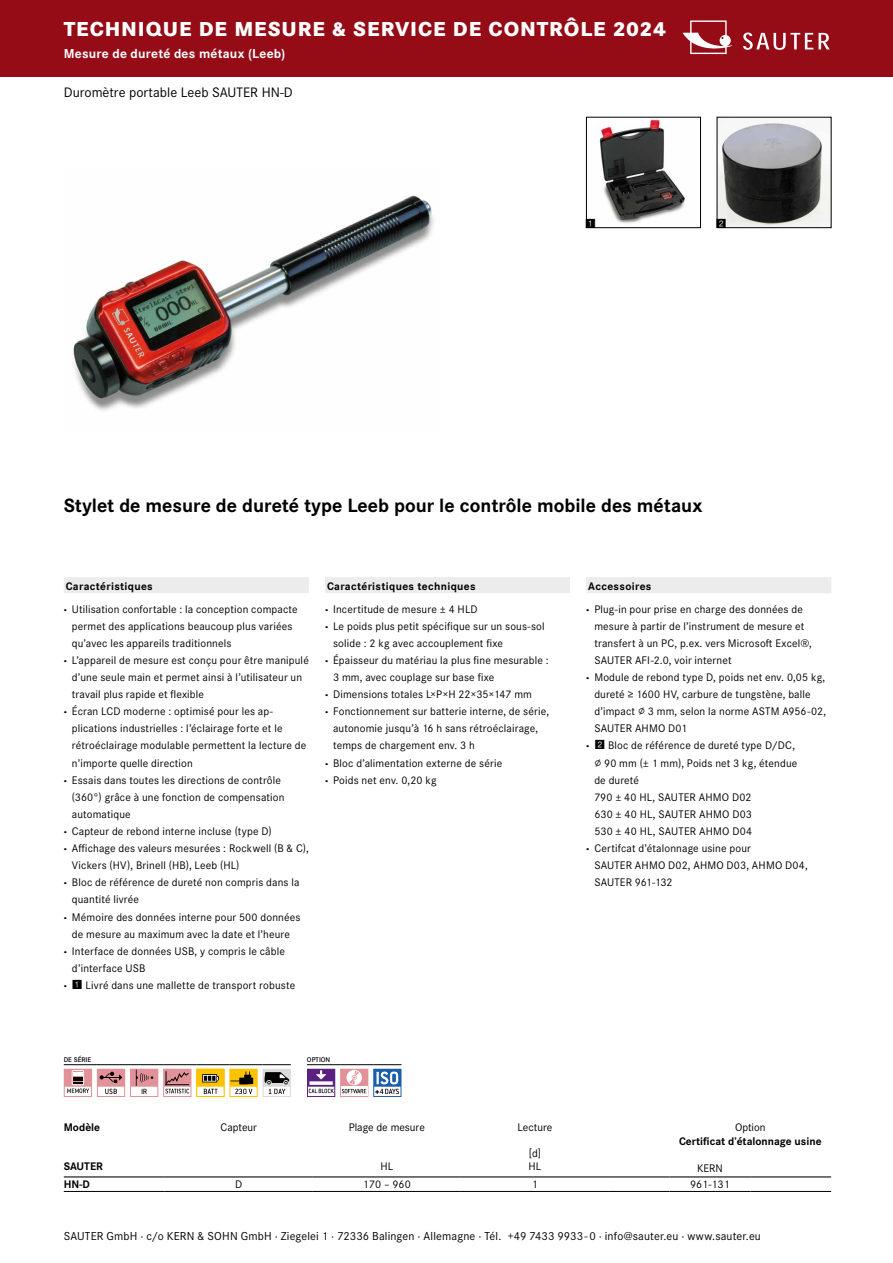
<style>
.page{position:relative;width:893px;height:1263px;background:#fff}
.page>*{position:absolute;margin:0;border:0;box-sizing:border-box;transform-origin:0 0}
.t1{font:800 21px "Corporate S Pro";letter-spacing:.04em;color:#fff}
.t2{font:700 19.95px "Corporate S Pro";color:#000}
.t3{font:14.25px "Corporate S Pro";color:#000}
.t4{font:700 13.5px "Corporate S Pro";letter-spacing:.015em;color:#fff}
.t5{font:12.45px "Square Frame Neg";color:#000}
.t6{font:12px "Corporate S Pro";letter-spacing:.01em;color:#000}
.t7{font:11.4px/22.8px "Corporate S Pro";letter-spacing:.015em;color:#000}
.t8{font:700 11.4px/22.8px "Corporate S Pro";letter-spacing:.03em;color:#000}
.t9{font:700 11.4px "Corporate S Pro";color:#000}
.t10{font:600 7.2px "Corporate S Pro";color:#000}
.s1{font-weight:700}
.s2{font-weight:800}
.s3{font-family:"Square Frame Neg";font-size:12.45px}
.s4{font-weight:400}
</style>
<div class="page">
<hr style="left:64px;top:1176px;width:101px;height:1px;background:#000">
<hr style="left:165px;top:1176px;width:148px;height:1px;background:#000">
<hr style="left:313px;top:1176px;width:148px;height:1px;background:#000">
<hr style="left:461px;top:1176px;width:148px;height:1px;background:#000">
<hr style="left:609px;top:1176px;width:60px;height:1px;background:#000">
<hr style="left:669px;top:1176px;width:81px;height:1px;background:#000">
<hr style="left:750px;top:1176px;width:81px;height:1px;background:#000">
<hr style="left:64px;top:1191px;width:101px;height:1px;background:#000">
<hr style="left:165px;top:1191px;width:148px;height:1px;background:#000">
<hr style="left:313px;top:1191px;width:148px;height:1px;background:#000">
<hr style="left:461px;top:1191px;width:148px;height:1px;background:#000">
<hr style="left:609px;top:1191px;width:60px;height:1px;background:#000">
<hr style="left:669px;top:1191px;width:81px;height:1px;background:#000">
<hr style="left:750px;top:1191px;width:81px;height:1px;background:#000">
<img style="left:73px;top:195px;width:361px;height:216px">
<img style="left:599px;top:119px;width:86px;height:104px">
<div style="left:586px;top:117px;width:115px;height:111px;border:1px solid #000"></div>
<img style="left:719px;top:122px;width:110px;height:104px">
<svg style="left:307px;top:1064px;width:94px;height:33px"></svg>
<svg style="left:64px;top:1064px;width:227px;height:33px"></svg>
<div style="left:325px;top:577px;width:245px;height:16px;background:#ececec"></div>
<div style="left:586px;top:577px;width:245px;height:16px;background:#ececec"></div>
<div style="left:64px;top:577px;width:245px;height:16px;background:#ececec"></div>
<div style="left:0;top:0;width:893px;height:76px;background:#950c17"></div>
<svg style="left:682px;top:20px;width:51px;height:34px"></svg>
<svg style="left:743px;top:33px;width:87px;height:17px"></svg>
<h1 class="t1" style="left:64px;top:12px;width:604px">TECHNIQUE DE MESURE &amp; SERVICE DE CONTRÔLE 2024</h1>
<p class="t4" style="left:64px;top:43px;width:223px">Mesure de dureté des métaux (Leeb)</p>
<p class="t3" style="left:64px;top:81px;width:231px">Duromètre portable Leeb SAUTER HN-D</p>
<p class="t5" style="left:585px;top:216px;width:12px">1</p>
<p class="t5" style="left:716px;top:216px;width:12px">2</p>
<h2 class="t2" style="left:64px;top:490px;width:640px">Stylet de mesure de dureté type Leeb pour le contrôle mobile des métaux</h2>
<p class="t7" style="left:64px;top:574px;width:235px"><span class="s1">Caractéristiques<br></span><span class="s2">·</span> Utilisation confortable : la conception compacte</p>
<p class="t7" style="left:72px;top:614px;width:222px">permet des applications beaucoup plus variées</p>
<p class="t7" style="left:72px;top:631px;width:161px">qu’avec les appareils traditionnels</p>
<p class="t7" style="left:64px;top:648px;width:247px"><span class="s2">·</span> L’appareil de mesure est conçu pour être manipulé</p>
<p class="t7" style="left:72px;top:665px;width:232px">d’une seule main et permet ainsi à l’utilisateur un</p>
<p class="t7" style="left:72px;top:682px;width:134px">travail plus rapide et flexible</p>
<p class="t7" style="left:64px;top:699px;width:211px"><span class="s2">·</span> Écran LCD moderne : optimisé pour les ap-</p>
<p class="t7" style="left:72px;top:716px;width:212px">plications industrielles : l’éclairage forte et le</p>
<p class="t7" style="left:72px;top:733px;width:236px">rétroéclairage modulable permettent la lecture de</p>
<p class="t7" style="left:72px;top:751px;width:123px">n’importe quelle direction</p>
<p class="t7" style="left:64px;top:768px;width:219px"><span class="s2">·</span> Essais dans toutes les directions de contrôle</p>
<p class="t7" style="left:72px;top:785px;width:214px">(360°) grâce à une fonction de compensation</p>
<p class="t7" style="left:72px;top:802px;width:60px">automatique</p>
<p class="t7" style="left:64px;top:819px;width:209px"><span class="s2">·</span> Capteur de rebond interne incluse (type D)</p>
<p class="t7" style="left:64px;top:836px;width:247px"><span class="s2">·</span> Affichage des valeurs mesurées : Rockwell (B &amp; C),</p>
<p class="t7" style="left:72px;top:853px;width:169px">Vickers (HV), Brinell (HB), Leeb (HL)</p>
<p class="t7" style="left:64px;top:870px;width:237px"><span class="s2">·</span> Bloc de référence de dureté non compris dans la</p>
<p class="t7" style="left:72px;top:887px;width:69px">quantité livrée</p>
<p class="t7" style="left:64px;top:904px;width:238px"><span class="s2">·</span> Mémoire des données interne pour 500 données</p>
<p class="t7" style="left:72px;top:922px;width:220px">de mesure au maximum avec la date et l’heure</p>
<p class="t7" style="left:64px;top:939px;width:223px"><span class="s2">·</span> Interface de données USB, y compris le câble</p>
<p class="t7" style="left:72px;top:956px;width:75px">d’interface USB</p>
<p class="t7" style="left:64px;top:973px;width:233px"><span class="s2">·</span> <span class="s3">1</span> Livré dans une mallette de transport robuste</p>
<p class="t8" style="left:325px;top:574px;width:154px">Caractéristiques techniques <span class="s2">·</span> <span class="s4">Incertitude de mesure ± 4 HLD</span></p>
<p class="t7" style="left:325px;top:614px;width:221px"><span class="s2">·</span> Le poids plus petit spécifique sur un sous-sol</p>
<p class="t7" style="left:333px;top:631px;width:171px">solide : 2 kg avec accouplement fixe</p>
<p class="t7" style="left:325px;top:648px;width:225px"><span class="s2">·</span> Épaisseur du matériau la plus fine mesurable :</p>
<p class="t7" style="left:333px;top:665px;width:163px">3 mm, avec couplage sur base fixe</p>
<p class="t7" style="left:325px;top:682px;width:208px"><span class="s2">·</span> Dimensions totales L×P×H 22×35×147 mm</p>
<p class="t7" style="left:325px;top:699px;width:226px"><span class="s2">·</span> Fonctionnement sur batterie interne, de série,</p>
<p class="t7" style="left:333px;top:716px;width:207px">autonomie jusquʼà 16 h sans rétroéclairage,</p>
<p class="t7" style="left:333px;top:733px;width:143px">temps de chargement env. 3 h</p>
<p class="t7" style="left:325px;top:751px;width:179px"><span class="s2">·</span> Bloc dʼalimentation externe de série</p>
<p class="t7" style="left:325px;top:768px;width:113px"><span class="s2">·</span> Poids net env. 0,20 kg</p>
<p class="t10" style="left:64px;top:1054px;width:29px">DE SÉRIE</p>
<p class="t10" style="left:307px;top:1054px;width:25px">OPTION</p>
<p class="t7" style="left:586px;top:574px;width:218px"><span class="s1">Accessoires<br></span><span class="s2">·</span> Plug-in pour prise en charge des données de</p>
<p class="t7" style="left:594px;top:614px;width:212px">mesure à partir de l’instrument de mesure et</p>
<p class="t7" style="left:594px;top:631px;width:219px">transfert à un PC, p.ex. vers Microsoft Excel®,</p>
<p class="t7" style="left:594px;top:648px;width:139px">SAUTER AFI-2.0, voir internet</p>
<p class="t7" style="left:586px;top:665px;width:240px"><span class="s2">·</span> Module de rebond type D, poids net env. 0,05 kg,</p>
<p class="t7" style="left:594px;top:682px;width:218px">dureté ≥ 1600 HV, carbure de tungstène, balle</p>
<p class="t7" style="left:594px;top:699px;width:233px">d’impact ∅ 3 mm, selon la norme ASTM A956-02,</p>
<p class="t7" style="left:594px;top:716px;width:94px">SAUTER AHMO D01</p>
<p class="t7" style="left:586px;top:733px;width:210px"><span class="s2">·</span> <span class="s3">2</span> Bloc de référence de dureté type D/DC,</p>
<p class="t7" style="left:594px;top:751px;width:205px">∅ 90 mm (± 1 mm), Poids net 3 kg, étendue</p>
<p class="t7" style="left:594px;top:768px;width:46px">de dureté</p>
<p class="t7" style="left:594px;top:785px;width:159px">790 ± 40 HL, SAUTER AHMO D02</p>
<p class="t7" style="left:594px;top:802px;width:159px">630 ± 40 HL, SAUTER AHMO D03</p>
<p class="t7" style="left:594px;top:819px;width:159px">530 ± 40 HL, SAUTER AHMO D04</p>
<p class="t7" style="left:586px;top:836px;width:166px"><span class="s2">·</span> Certifcat d’étalonnage usine pour</p>
<p class="t7" style="left:594px;top:853px;width:215px">SAUTER AHMO D02, AHMO D03, AHMO D04,</p>
<p class="t7" style="left:594px;top:870px;width:80px">SAUTER 961-132</p>
<p class="t9" style="left:64px;top:1118px;width:38px">Modèle</p>
<p class="t7" style="left:221px;top:1115px;width:38px">Capteur</p>
<p class="t7" style="left:349px;top:1115px;width:78px">Plage de mesure</p>
<p class="t7" style="left:517px;top:1115px;width:36px">Lecture</p>
<p class="t7" style="left:735px;top:1115px;width:32px">Option</p>
<p class="t9" style="left:679px;top:1133px;width:144px">Certificat d’étalonnage usine</p>
<p class="t7" style="left:529px;top:1144px;width:14px;line-height:14px">[d]<br>HL</p>
<p class="t9" style="left:64px;top:1157px;width:41px">SAUTER</p>
<p class="t7" style="left:381px;top:1154px;width:14px">HL</p>
<p class="t7" style="left:697px;top:1156px;width:27px">KERN</p>
<p class="t9" style="left:64px;top:1175px;width:27px">HN-D</p>
<p class="t7" style="left:235px;top:1172px;width:9px">D</p>
<p class="t7" style="left:363px;top:1172px;width:49px">170 – 960</p>
<p class="t7" style="left:532px;top:1172px;width:8px">1</p>
<p class="t7" style="left:690px;top:1172px;width:41px">961-131</p>
<p class="t3" style="left:64px;top:1219px;width:17px">78</p>
<p class="t7" style="left:107px;top:1218px;width:170px">Mesure de dureté des métaux (Leeb)</p>
<p class="t6" style="left:64px;top:1227px;width:699px">SAUTER GmbH · c/o KERN &amp; SOHN GmbH · Ziegelei 1 · 72336 Balingen · Allemagne · Tél. +49 7433 9933 - 0 · info@sauter.eu · www.sauter.eu</p>
</div>
